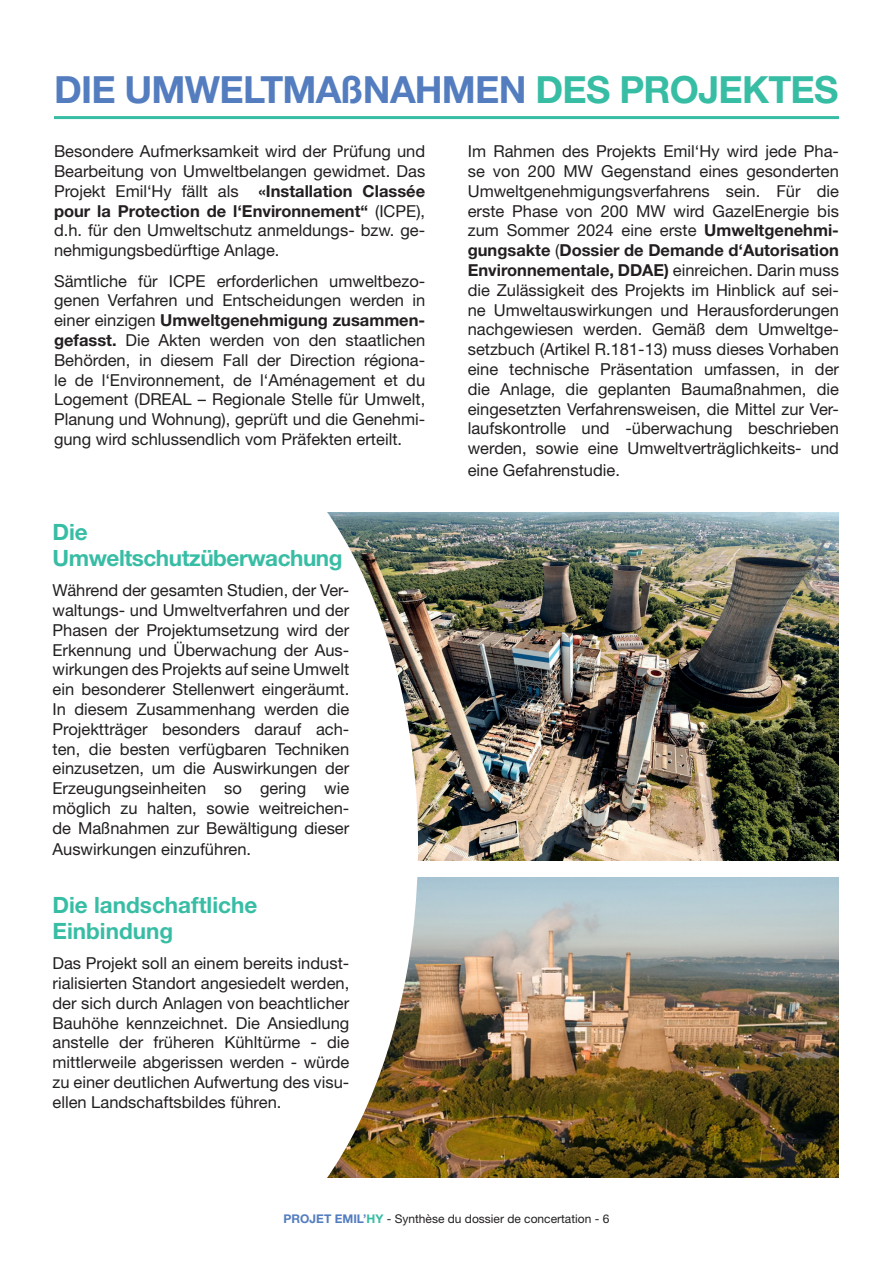
<style>
.page{position:relative;width:893px;height:1263px;background:#fff}
.page>*{position:absolute;margin:0;border:0;box-sizing:border-box;transform-origin:0 0}
.t1{font:700 37.5px "Helvetica Neue LT Std";letter-spacing:-.02em;color:#537dbf}
.t2{font:700 22.5px/25.8px "Helvetica Neue LT Std";color:#38bda5}
.t3{font:700 22.5px/25.8px "Helvetica Neue LT Std";letter-spacing:-.02em;color:#38bda5}
.t4{font:16.5px/19.8px "Helvetica Neue LT Std";color:#231f20;text-align:justify}
.t5{font:12px "Helvetica Neue LT Std";color:#231f20}
.s1{color:#38bda5}
.s2{font-weight:700}
.s3{font-weight:700;color:#537dbf}
.s4{font-weight:700;color:#38bda5}
</style>
<div class="page">
<img style="left:418px;top:877px;width:421px;height:300px">
<img style="left:418px;top:512px;width:421px;height:349px">
<img style="left:327px;top:512px;width:91px;height:666px">
<hr style="left:54px;top:116px;width:785px;height:3px;background:#38bda5">
<h1 class="t1" style="left:54px;top:67px;width:786px">DIE UMWELTMAßNAHMEN <span class="s1">DES PROJEKTES</span></h1>
<p class="t4" style="left:54px;top:141px;width:373px">Besondere Aufmerksamkeit wird der Prüfung und Bearbeitung von Umweltbelangen gewidmet. Das Projekt Emil‘Hy fällt als <span class="s2">«Installation Classée pour la Protection de l‘Environnement“</span> (ICPE), d.h. für den Umweltschutz anmeldungs- bzw. ge&shy;nehmigungsbedürftige Anlage.</p>
<p class="t4" style="left:54px;top:271px;width:373px">Sämtliche für ICPE erforderlichen umweltbezo&shy;genen Verfahren und Entscheidungen werden in einer einzigen <span class="s2">Umweltgenehmigung zusammen&shy;gefasst.</span> Die Akten werden von den staatlichen Behörden, in diesem Fall der Direction régiona&shy;le de l‘Environnement, de l‘Aménagement et du Logement (DREAL – Regionale Stelle für Umwelt, Planung und Wohnung), geprüft und die Genehmi&shy;gung wird schlussendlich vom Präfekten erteilt.</p>
<h2 class="t3" style="left:53px;top:518px;width:292px">Die<br>Umweltschutzüberwachung</h2>
<p class="t4" style="left:53px;top:580px;width:298px">Während der gesamten Studien, der Ver&shy;waltungs- und Umweltverfahren und der Phasen der Projektumsetzung wird der Erkennung und Überwachung der Aus&shy;wirkungen des Projekts auf seine Umwelt ein besonderer Stellenwert eingeräumt.<br>In diesem Zusammenhang werden die Projektträger besonders darauf ach&shy;ten, die besten verfügbaren Techniken einzusetzen, um die Auswirkungen der Erzeugungseinheiten so gering wie möglich zu halten, sowie weitreichen&shy;de Maßnahmen zur Bewältigung dieser</p>
<p class="t4" style="left:53px;top:839px;width:200px">Auswirkungen einzuführen.</p>
<h2 class="t2" style="left:53px;top:891px;width:206px">Die landschaftliche<br>Einbindung</h2>
<p class="t4" style="left:53px;top:953px;width:298px">Das Projekt soll an einem bereits indust&shy;rialisierten Standort angesiedelt werden, der sich durch Anlagen von beachtlicher Bauhöhe kennzeichnet. Die Ansiedlung anstelle der früheren Kühltürme - die mittlerweile abgerissen werden - würde zu einer deutlichen Aufwertung des visu&shy;ellen Landschaftsbildes führen.</p>
<p class="t4" style="left:468px;top:141px;width:373px">Im Rahmen des Projekts Emil‘Hy wird jede Pha&shy;se von 200 MW Gegenstand eines gesonderten Umweltgenehmigungsverfahrens sein. Für die erste Phase von 200 MW wird GazelEnergie bis zum Sommer 2024 eine erste <span class="s2">Umweltgenehmi&shy;gungsakte</span> (<span class="s2">Dossier de Demande d‘Autorisation Environnementale, DDAE)</span> einreichen. Darin muss die Zulässigkeit des Projekts im Hinblick auf sei&shy;ne Umweltauswirkungen und Herausforderungen nachgewiesen werden. Gemäß dem Umweltge&shy;setzbuch (Artikel R.181-13) muss dieses Vorhaben eine technische Präsentation umfassen, in der die Anlage, die geplanten Baumaßnahmen, die eingesetzten Verfahrensweisen, die Mittel zur Ver&shy;laufskontrolle und -überwachung beschrieben werden, sowie eine Umweltverträglichkeits- und</p>
<p class="t4" style="left:468px;top:460px;width:154px">eine Gefahrenstudie.</p>
<p class="t5" style="left:284px;top:1212px;width:327px"><span class="s3">PROJET EMIL’</span><span class="s4">HY</span> - Synthèse du dossier de concertation - 6</p>
</div>
